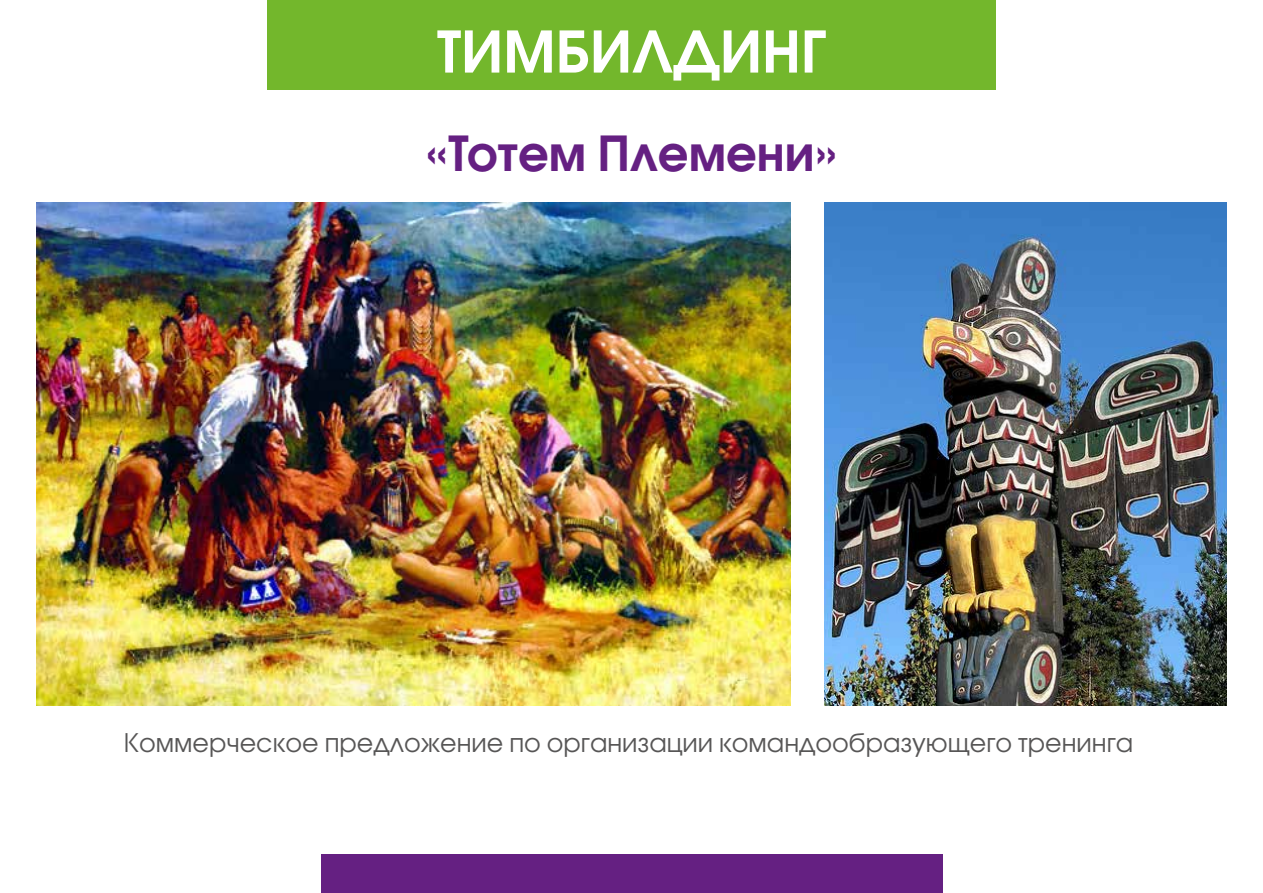
<style>
.page{position:relative;width:1263px;height:893px;background:#fff}
.page>*{position:absolute;margin:0;border:0;box-sizing:border-box;transform-origin:0 0}
.t1{font:600 57px "Avant Garde Gothic C";color:#fff}
.t2{font:600 48px "Avant Garde Gothic C";color:#652082}
.t3{font:25.5px "Avant Garde Gothic C";color:#575656}
</style>
<div class="page">
<div style="left:321px;top:854px;width:621px;height:39px;background:#652082"></div>
<div style="left:267px;top:0;width:728px;height:89px;background:#73b72c"></div>
<img style="left:824px;top:202px;width:403px;height:503px">
<img style="left:36px;top:202px;width:754px;height:503px">
<h1 class="t1" style="left:437px;top:17px;width:390px">ТИМБИЛДИНГ</h1>
<h2 class="t2" style="left:426px;top:124px;width:412px">«Тотем Племени»</h2>
<p class="t3" style="left:124px;top:728px;width:1011px">Коммерческое предложение по организации командообразующего тренинга</p>
</div>
